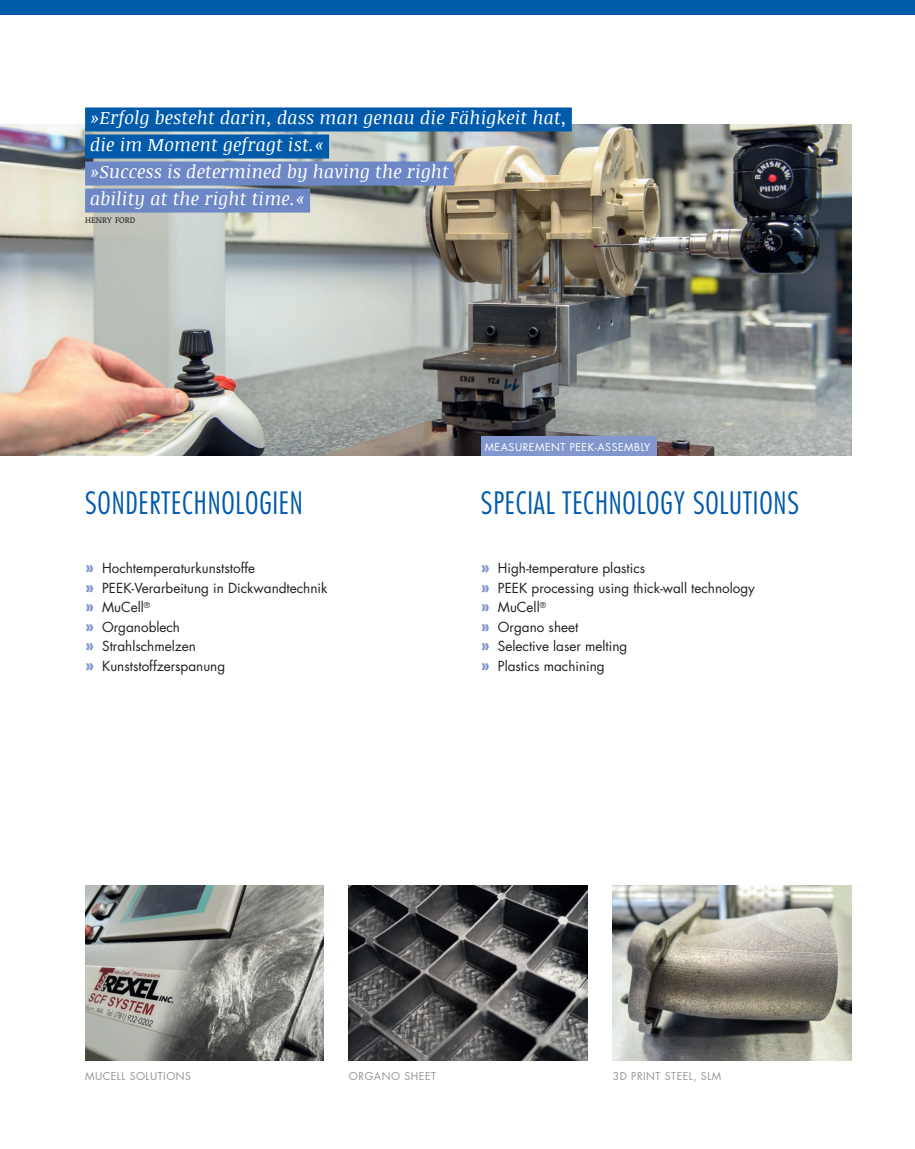
<style>
.page{position:relative;width:915px;height:1149px;background:#fff}
.page>*{position:absolute;margin:0;border:0;box-sizing:border-box;transform-origin:0 0}
.t1{font:300 condensed 30px "Futura Std";letter-spacing:.025em;color:#015aaa}
.t2{font:italic 18px/27px "Noticia Text";letter-spacing:.01em;color:#fff}
.t3{font:13.5px/19.5px "Futura Std";color:#231f20}
.t4{font:10.5px "Futura Std";letter-spacing:.05em;color:#939598}
.t5{font:10.5px "Futura Std";letter-spacing:.05em;color:#fff}
.t6{font:8.4px "Noticia Text";color:#231f20}
.s1{font-family:"Frutiger LT Std";font-weight:900;font-stretch:condensed;font-size:16.5px;color:#8197cd}
</style>
<div class="page">
<div style="left:0;top:0;width:914px;height:15px;background:#015aaa"></div>
<img style="left:0;top:124px;width:850px;height:332px">
<div style="left:85px;top:107px;width:486px;height:24px;background:#015aaa"></div>
<div style="left:85px;top:134px;width:244px;height:24px;background:#015aaa"></div>
<div style="left:85px;top:161px;width:369px;height:24px;background:#6d88c5"></div>
<div style="left:85px;top:188px;width:225px;height:24px;background:#6d88c5"></div>
<img style="left:349px;top:885px;width:238px;height:175px">
<img style="left:612px;top:885px;width:238px;height:175px">
<img style="left:85px;top:885px;width:238px;height:175px">
<div style="left:480px;top:436px;width:176px;height:20px;background:#8197cd"></div>
<h2 class="t2" style="left:90px;top:103px;width:478px">»Erfolg besteht darin, dass man genau die Fähigkeit hat, die im Moment gefragt ist.«<br>»Success is determined by having the right<br>ability at the right time.«</h2>
<p class="t6" style="left:85px;top:214px;width:52px">HENRY FORD</p>
<p class="t5" style="left:484px;top:440px;width:167px">MEASUREMENT PEEK-ASSEMBLY</p>
<h1 class="t1" style="left:85px;top:485px;width:219px">SONDERTECHNOLOGIEN</h1>
<h1 class="t1" style="left:480px;top:485px;width:319px">SPECIAL TECHNOLOGY SOLUTIONS</h1>
<p class="t3" style="left:85px;top:558px;width:244px"><span class="s1">»</span> Hochtemperaturkunststoffe<br><span class="s1">»</span> PEEK-Verarbeitung in Dickwandtechnik <span class="s1">»</span> MuCell<sup>®<br></sup><span class="s1">»</span> Organoblech<br><span class="s1">»</span> Strahlschmelzen<br><span class="s1">»</span> Kunststoffzerspanung</p>
<p class="t3" style="left:480px;top:558px;width:275px"><span class="s1">»</span> High-temperature plastics<br><span class="s1">»</span> PEEK processing using thick-wall technology <span class="s1">»</span> MuCell<sup>®<br></sup><span class="s1">»</span> Organo sheet<br><span class="s1">»</span> Selective laser melting<br><span class="s1">»</span> Plastics machining</p>
<p class="t4" style="left:85px;top:1069px;width:107px">MUCELL SOLUTIONS</p>
<p class="t4" style="left:349px;top:1069px;width:89px">ORGANO SHEET</p>
<p class="t4" style="left:612px;top:1069px;width:110px">3D PRINT STEEL, SLM</p>
</div>
